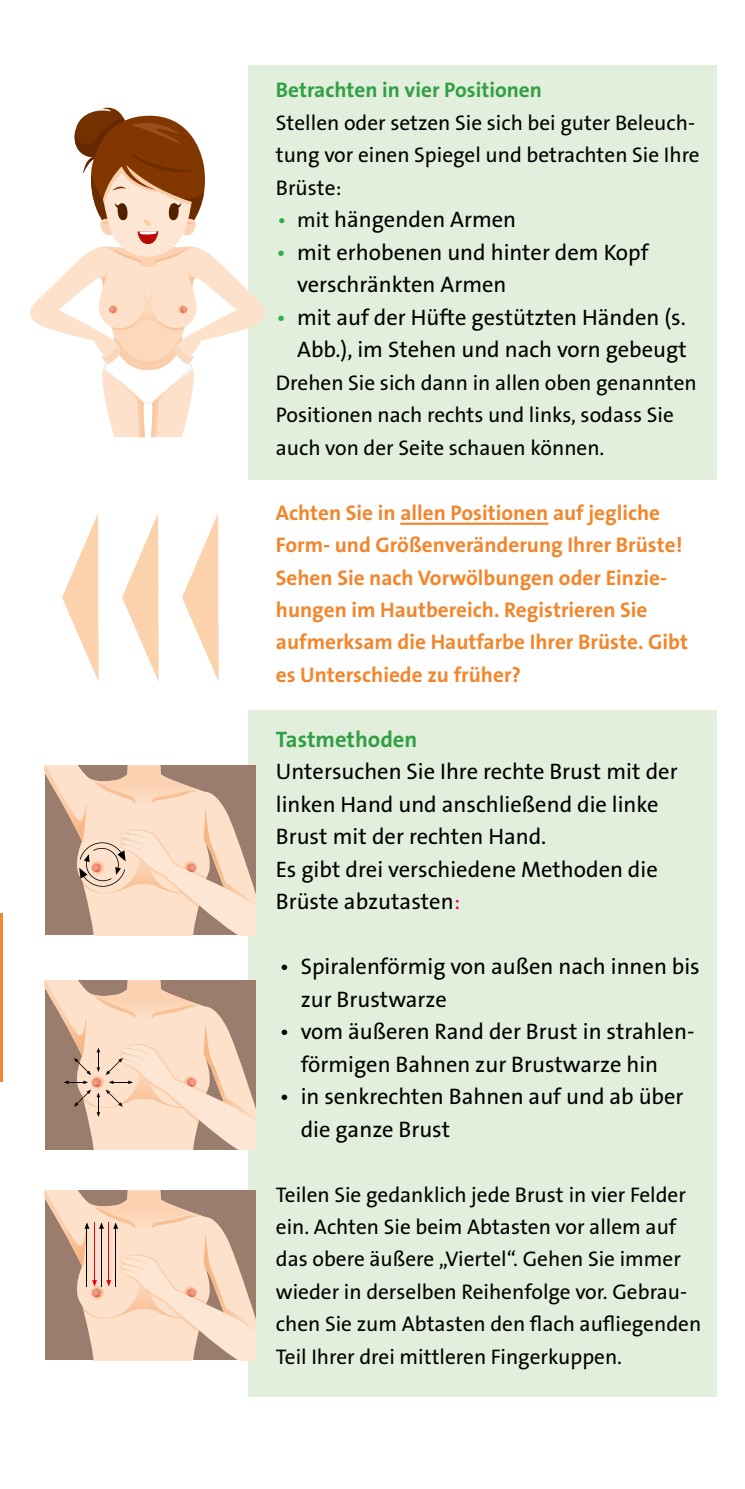
<style>
.page{position:relative;width:745px;height:1489px;background:#fff}
.page>*{position:absolute;margin:0;border:0;box-sizing:border-box;transform-origin:0 0}
.t1{font:22.5px/32.5px "The Sans B5 Plain";color:#000}
.t2{font:700 22.5px "The Sans B7";color:#319f44}
.t3{font:21.25px/32.5px "The Sans B5 Plain";color:#000}
.t4{font:700 21.25px/32.5px "The Sans B7";color:#f1862c}
.t5{font:700 21.25px "The Sans B7";color:#319f44}
.s1{font-size:21.25px;color:#34ab49}
.s2{font-size:21.25px}
.s3{color:#34ab49}
.s4{color:#e5007d}
</style>
<div class="page">
<hr style="left:0;top:913px;width:2px;height:169px;background:#f1862c">
<div style="left:248px;top:65px;width:468px;height:414px;background:#e1efdc"></div>
<div style="left:248px;top:710px;width:468px;height:686px;background:#e1efdc"></div>
<hr style="left:400px;top:522px;width:148px;height:3px;background:#f1862c">
<svg style="left:62px;top:513px;width:37px;height:169px"></svg>
<svg style="left:122px;top:513px;width:36px;height:167px"></svg>
<svg style="left:182px;top:513px;width:36px;height:167px"></svg>
<svg style="left:30px;top:107px;width:236px;height:330px"></svg>
<svg style="left:45px;top:765px;width:210px;height:170px;background:#ddc0aa"></svg>
<svg style="left:45px;top:980px;width:210px;height:169px;background:#dec0aa"></svg>
<svg style="left:45px;top:1190px;width:210px;height:170px;background:#ddbfaa"></svg>
<p class="t5" style="left:276px;top:79px;width:267px">Betrachten in vier Positionen</p>
<p class="t3" style="left:276px;top:107px;width:425px">Stellen oder setzen Sie sich bei guter Beleuch&shy;tung vor einen Spiegel und betrachten Sie Ihre<br>Brüste:</p>
<p class="t1" style="left:277px;top:204px;width:240px"><span class="s1">•</span> <span class="s2">mit</span> hängenden Armen</p>
<p class="t1" style="left:297px;top:236px;width:353px;text-indent:-21px"><span class="s3">•</span> mit erhobenen und hinter dem Kopf verschränkten Armen</p>
<p class="t1" style="left:276px;top:301px;width:411px;text-align:right"><span class="s3">•</span> mit auf der Hüfte gestützten Händen (s.<br>Abb.), im Stehen und nach vorn gebeugt</p>
<p class="t3" style="left:276px;top:367px;width:422px">Drehen Sie sich dann in allen oben genannten<br>Positionen nach rechts und links, sodass Sie auch von der Seite schauen können.</p>
<p class="t4" style="left:276px;top:497px;width:413px">Achten Sie in allen Positionen auf jegliche Form- und Größenveränderung Ihrer Brüste!<br>Sehen Sie nach Vorwölbungen oder Einzie&shy;hungen im Hautbereich. Registrieren Sie aufmerksam die Hautfarbe Ihrer Brüste. Gibt es Unterschiede zu früher?</p>
<p class="t2" style="left:276px;top:727px;width:143px">Tastmethoden</p>
<p class="t1" style="left:276px;top:756px;width:403px">Untersuchen Sie Ihre rechte Brust mit der linken Hand und anschließend die linke Brust mit der rechten Hand.<br>Es gibt drei verschiedene Methoden die Brüste abzutasten<span class="s4">:</span></p>
<p class="t1" style="left:300px;top:951px;width:400px;text-indent:-21px">• Spiralenförmig von außen nach innen bis zur Brustwarze</p>
<p class="t1" style="left:300px;top:1016px;width:395px;text-indent:-21px">• vom äußeren Rand der Brust in strahlen&shy;förmigen Bahnen zur Brustwarze hin</p>
<p class="t1" style="left:300px;top:1080px;width:384px;text-indent:-21px">• in senkrechten Bahnen auf und ab über die ganze Brust</p>
<p class="t3" style="left:276px;top:1178px;width:426px">Teilen Sie gedanklich jede Brust in vier Felder ein. Achten Sie beim Abtasten vor allem auf das obere äußere „Viertel“. Gehen Sie immer wieder in derselben Reihenfolge vor. Gebrau&shy;chen Sie zum Abtasten den flach aufliegenden Teil Ihrer drei mittleren Fingerkuppen.</p>
</div>
